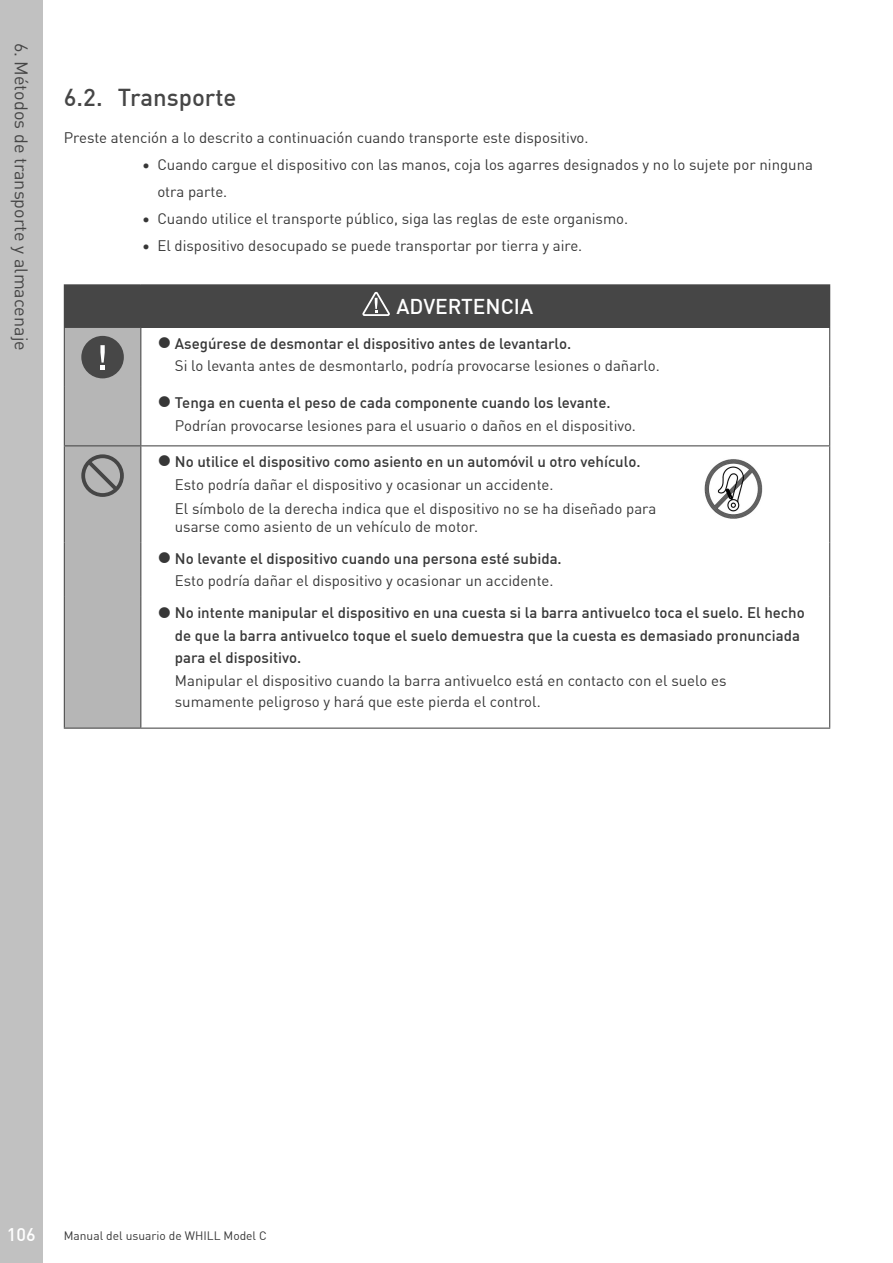
<style>
.page{position:relative;width:893px;height:1263px;background:#fff}
.page>*{position:absolute;margin:0;border:0;box-sizing:border-box;transform-origin:0 0}
.t1{font:500 24px "DIN Offc";color:#464646}
.t2{font:500 21px "DIN Offc";color:#fff}
.t3{font:18px "DIN Offc";color:#464646}
.t4{font:500 18px "DIN Offc";color:#fff}
.t5{font:15px/27px "DIN Offc";color:#373737}
.t6{font:500 15px/22.5px "DIN Offc";color:#373737}
.t7{font:12px "DIN Offc";color:#373737}
</style>
<div class="page">
<div style="left:0;top:0;width:43px;height:1263px;background:#c1c1c1"></div>
<div style="left:64px;top:285px;width:766px;height:42px;background:#464646"></div>
<hr style="left:64px;top:284px;width:77px;height:1px;background:#464646">
<hr style="left:141px;top:284px;width:689px;height:1px;background:#464646">
<hr style="left:141px;top:327px;width:689px;height:1px;background:#464646">
<hr style="left:829px;top:328px;width:1px;height:59px;background:#464646">
<hr style="left:829px;top:387px;width:1px;height:58px;background:#464646">
<hr style="left:829px;top:542px;width:1px;height:55px;background:#464646">
<hr style="left:64px;top:728px;width:77px;height:1px;background:#464646">
<hr style="left:141px;top:445px;width:689px;height:1px;background:#464646">
<hr style="left:829px;top:446px;width:1px;height:96px;background:#464646">
<hr style="left:829px;top:597px;width:1px;height:131px;background:#464646">
<hr style="left:141px;top:728px;width:689px;height:1px;background:#464646">
<svg style="left:362px;top:291px;width:28px;height:25px"></svg>
<svg style="left:64px;top:327px;width:77px;height:401px;background:#a5a5a5"></svg>
<img style="left:704px;top:459px;width:59px;height:60px">
<p class="t3" style="left:33px;top:43px;width:310px;rotate:90deg">6. Métodos de transporte y almacenaje</p>
<h1 class="t1" style="left:64px;top:81px;width:40px">6.2.</h1>
<p class="t5" style="left:157px;top:124px;width:657px;text-indent:-94px">Preste atención loa descrito a continuación cuando transporte este dispositivo.<br>Cuando cargue el dispositivo con las manos, coja los agarres designados y no lo sujete por ninguna</p>
<h1 class="t1" style="left:118px;top:81px;width:120px">Transporte</h1>
<p class="t5" style="left:142px;top:151px;width:9px">•</p>
<p class="t5" style="left:142px;top:205px;width:9px">•</p>
<p class="t5" style="left:142px;top:232px;width:9px">•</p>
<p class="t5" style="left:157px;top:178px;width:472px">otra parte.<br>Cuando utilice el transporte público, siga las reglas de este organismo.</p>
<p class="t5" style="left:157px;top:232px;width:426px">El dispositivo desocupado se puede transportar por tierra y aire.</p>
<h2 class="t2" style="left:396px;top:292px;width:138px">ADVERTENCIA</h2>
<p class="t6" style="left:175px;top:332px;width:398px">Asegúrese de desmontar el dispositivo antes de levantarlo.</p>
<p class="t5" style="left:175px;top:352px;width:486px">Si lo levanta antes de desmontarlo, podría provocarse lesiones o dañarlo.</p>
<p class="t6" style="left:175px;top:392px;width:437px">Tenga en cuenta el peso de cada componente cuando los levante.</p>
<p class="t5" style="left:175px;top:412px;width:463px">Podrían provocarse lesiones para el usuario o daños en el dispositivo.</p>
<p class="t6" style="left:175px;top:451px;width:467px">No utilice el dispositivo como asiento en un automóvil u otro vehículo.</p>
<p class="t5" style="left:175px;top:472px;width:483px;line-height:24px">Esto podría dañar el dispositivo y ocasionar un accidente.<br>El símbolo de la derecha indica que el dispositivo no se ha diseñado para</p>
<p class="t5" style="left:175px;top:513px;width:305px">usarse como asiento de un vehículo de motor.</p>
<p class="t6" style="left:175px;top:547px;width:388px">No levante el dispositivo cuando una persona esté subida.</p>
<p class="t5" style="left:175px;top:567px;width:380px">Esto podría dañar el dispositivo y ocasionar un accidente.</p>
<p class="t6" style="left:175px;top:602px;width:631px">No intente manipular el dispositivo en una cuesta si la barra antivuelco toca el suelo. El hecho de que la barra antivuelco toque el suelo demuestra que la cuesta es demasiado pronunciada para el dispositivo.</p>
<p class="t5" style="left:175px;top:670px;width:553px;line-height:21px">Manipular el dispositivo cuando la barra antivuelco está en contacto con el suelo es sumamente peligroso y hará que este pierda el control.</p>
<p class="t4" style="left:7px;top:1223px;width:30px">106</p>
<p class="t7" style="left:64px;top:1228px;width:205px">Manual del usuario de WHILL Model C</p>
</div>
